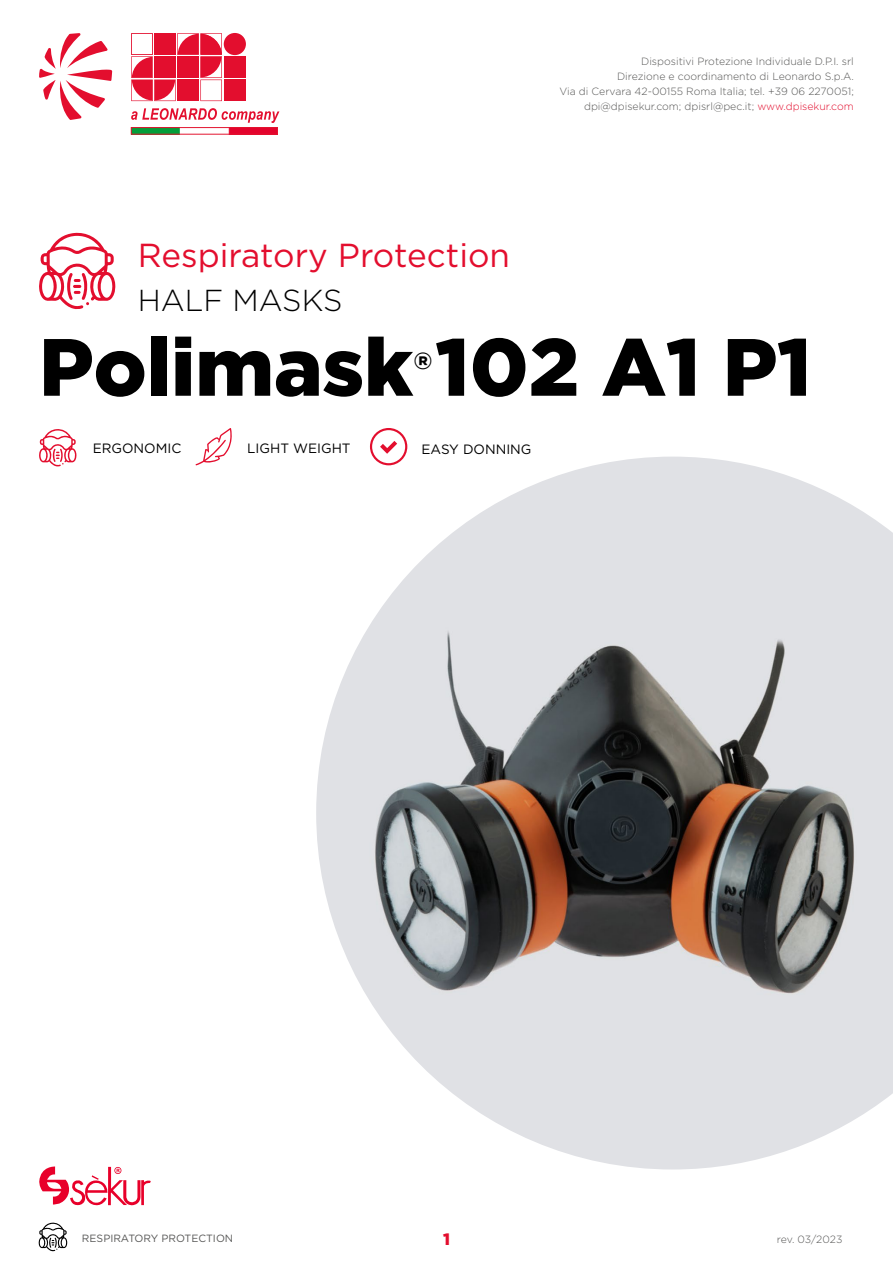
<style>
.page{position:relative;width:893px;height:1263px;background:#fff}
.page>*{position:absolute;margin:0;border:0;box-sizing:border-box;transform-origin:0 0}
.t1{font:900 81px "Gotham";color:#000}
.t2{font:33.3px "Gotham";color:#e30e2e}
.t3{font:300 30.3px "Gotham";color:#000}
.t4{font:900 23.1px "Gotham";color:#000}
.t5{font:900 16.5px "Gotham";color:#e30e2e}
.t6{font:13.5px "Gotham";color:#000}
.t7{font:300 10.5px/15px "Gotham";color:#575756;text-align:right}
.t8{font:10.5px "Gotham";color:#575756}
.s1{color:#e30e2e}
</style>
<div class="page">
<svg style="left:39px;top:1222px;width:28px;height:29px"></svg>
<div style="left:224px;top:56px;width:22px;height:22px;background:#e30e2e"></div>
<div style="left:224px;top:80px;width:22px;height:21px;background:#e30e2e"></div>
<div style="left:224px;top:33px;width:22px;height:22px;background:#e30e2e;border-radius:50%"></div>
<svg style="left:131px;top:33px;width:91px;height:68px"></svg>
<svg style="left:131px;top:108px;width:148px;height:15px"></svg>
<svg style="left:39px;top:33px;width:73px;height:87px"></svg>
<img style="left:133px;top:129px;width:143px;height:3px">
<div style="left:131px;top:127px;width:147px;height:7px;border:1px solid #e31530"></div>
<svg style="left:39px;top:232px;width:76px;height:77px"></svg>
<svg style="left:39px;top:1166px;width:112px;height:40px"></svg>
<svg style="left:39px;top:429px;width:38px;height:38px"></svg>
<svg style="left:370px;top:428px;width:37px;height:29px"></svg>
<svg style="left:196px;top:428px;width:36px;height:37px"></svg>
<img style="left:316px;top:457px;width:577px;height:712px">
<p class="t7" style="left:559px;top:54px;width:296px">Dispositivi Protezione Individuale D.P.I. srl<br>Direzione e coordinamento di Leonardo S.p.A.<br>Via di Cervara 42-00155 Roma Italia; tel. +39 06 2270051; dpi@dpisekur.com; dpisrl@pec.it; <span class="s1">www.dpisekur.com</span></p>
<h2 class="t2" style="left:138px;top:233px;width:374px">Respiratory Protection</h2>
<h3 class="t3" style="left:138px;top:283px;width:206px">HALF MASKS</h3>
<h1 class="t1" style="left:39px;top:320px;width:774px">Polimask 102 A1 P1</h1>
<h3 class="t4" style="left:413px;top:347px;width:21px">®</h3>
<p class="t6" style="left:93px;top:440px;width:90px">ERGONOMIC</p>
<p class="t6" style="left:247px;top:440px;width:105px">LIGHT WEIGHT</p>
<p class="t6" style="left:421px;top:440px;width:112px">EASY DONNING</p>
<p class="t8" style="left:82px;top:1231px;width:153px">RESPIRATORY PROTECTION</p>
<h3 class="t5" style="left:443px;top:1230px;width:8px">1</h3>
<p class="t7" style="left:777px;top:1231px;width:67px">rev. 03/2023</p>
</div>
